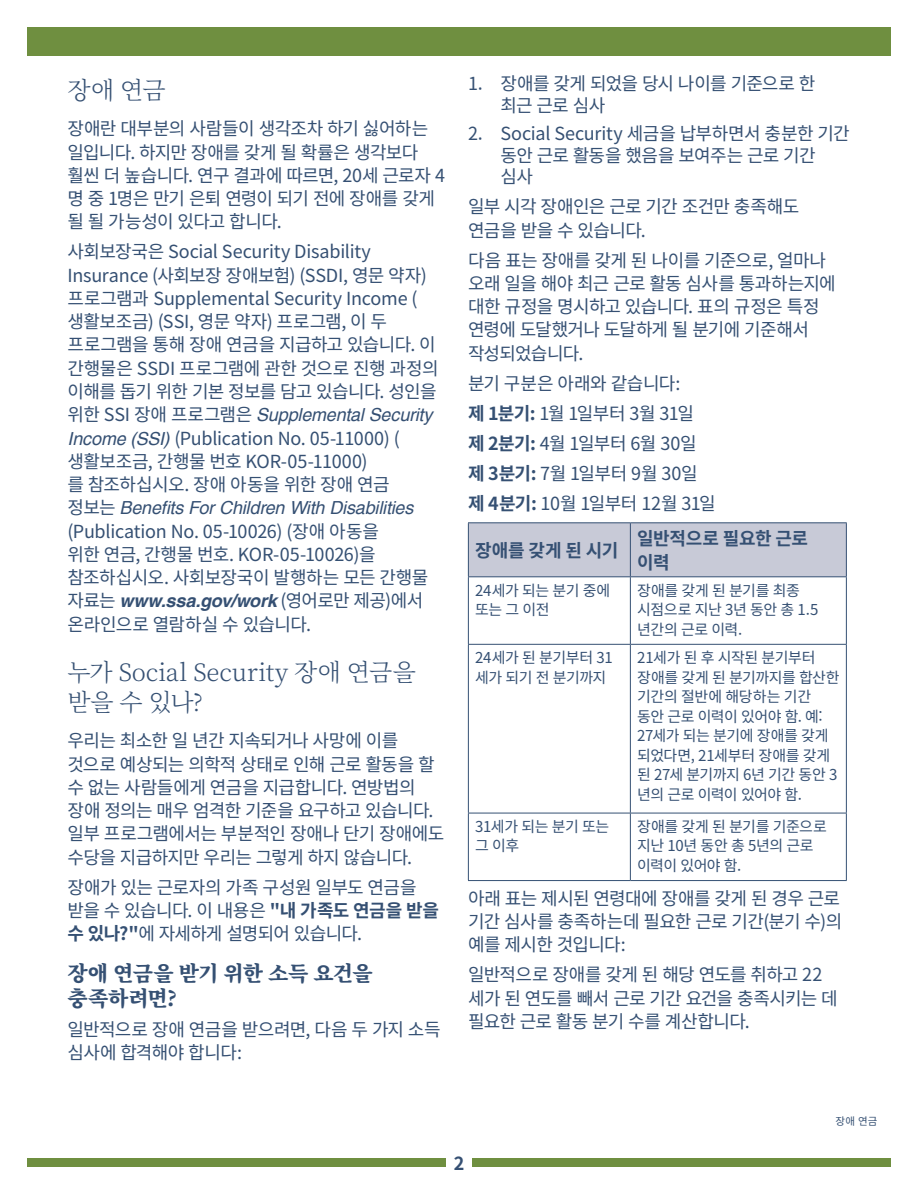
<style>
.page{position:relative;width:918px;height:1188px;background:#fff}
.page>*{position:absolute;margin:0;border:0;box-sizing:border-box;transform-origin:0 0}
.t1{font:300 24px/30px "Noto Serif CJ Kkr";letter-spacing:-.005em;color:#355073}
.t2{font:900 21px/25.2px "Noto Serif CJ Kkr";letter-spacing:-.03em;color:#355073}
.t3{font:18px/23.2px "Noto Sans CJ Kkr";letter-spacing:-.025em;color:#355073}
.t4{font:700 18px/24px "Noto Sans CJ Kkr";letter-spacing:-.02em;color:#355073}
.t5{font:15px/19.5px "Noto Sans CJ Kkr";letter-spacing:-.025em;color:#355073}
.t6{font:10.5px "Noto Sans CJ Kkr";color:#355073}
.s1{font-family:"Helvetica";font-style:italic}
.s2{font-family:"Helvetica";font-weight:700;font-style:italic}
.s3{font-weight:700}
</style>
<div class="page">
<div style="left:27px;top:1159px;width:419px;height:8px;background:#6f8f40"></div>
<div style="left:472px;top:1159px;width:419px;height:8px;background:#6f8f40"></div>
<div style="left:27px;top:27px;width:864px;height:28px;background:#6f8f40"></div>
<div style="left:469px;top:523px;width:377px;height:53px;background:#c8cad7"></div>
<hr style="left:468px;top:522px;width:162px;height:1px;background:#355073">
<hr style="left:468px;top:523px;width:1px;height:53px;background:#355073">
<hr style="left:630px;top:522px;width:217px;height:1px;background:#355073">
<hr style="left:630px;top:523px;width:1px;height:53px;background:#355073">
<hr style="left:846px;top:523px;width:1px;height:53px;background:#355073">
<hr style="left:468px;top:576px;width:162px;height:1px;background:#355073">
<hr style="left:468px;top:577px;width:1px;height:67px;background:#355073">
<hr style="left:630px;top:576px;width:217px;height:1px;background:#355073">
<hr style="left:630px;top:577px;width:1px;height:67px;background:#355073">
<hr style="left:846px;top:577px;width:1px;height:67px;background:#355073">
<hr style="left:468px;top:644px;width:162px;height:1px;background:#355073">
<hr style="left:468px;top:645px;width:1px;height:168px;background:#355073">
<hr style="left:630px;top:644px;width:217px;height:1px;background:#355073">
<hr style="left:630px;top:645px;width:1px;height:168px;background:#355073">
<hr style="left:846px;top:645px;width:1px;height:168px;background:#355073">
<hr style="left:468px;top:813px;width:162px;height:1px;background:#355073">
<hr style="left:468px;top:813px;width:1px;height:67px;background:#355073">
<hr style="left:630px;top:813px;width:217px;height:1px;background:#355073">
<hr style="left:630px;top:813px;width:1px;height:67px;background:#355073">
<hr style="left:846px;top:813px;width:1px;height:67px;background:#355073">
<hr style="left:468px;top:880px;width:162px;height:1px;background:#355073">
<hr style="left:630px;top:880px;width:217px;height:1px;background:#355073">
<h1 class="t1" style="left:68px;top:75px;width:100px">장애 연금</h1>
<p class="t3" style="left:68px;top:118px;width:379px">장애란 대부분의 사람들이 생각조차 하기 싫어하는 일입니다. 하지만 장애를 갖게 될 확률은 생각보다 훨씬 더 높습니다. 연구 결과에 따르면, 20세 근로자 4 명 중 1명은 만기 은퇴 연령이 되기 전에 장애를 갖게 될 될 가능성이 있다고 합니다.</p>
<p class="t3" style="left:68px;top:241px;width:373px">사회보장국은 Social Security Disability<br>Insurance (사회보장 장애보험) (SSDI, 영문 약자) 프로그램과 Supplemental Security Income ( 생활보조금) (SSI, 영문 약자) 프로그램, 이 두 프로그램을 통해 장애 연금을 지급하고 있습니다. 이 간행물은 SSDI 프로그램에 관한 것으로 진행 과정의 이해를 돕기 위한 기본 정보를 담고 있습니다. 성인을 위한 SSI 장애 프로그램은 <span class="s1">Supplemental Security<br>Income (SSI)</span> (Publication No. 05-11000) ( 생활보조금, 간행물 번호 KOR-05-11000)<br>를 참조하십시오. 장애 아동을 위한 장애 연금 정보는 <span class="s1">Benefits For Children With Disabilities </span>(Publication No. 05-10026) (장애 아동을<br>위한 연금, 간행물 번호. KOR-05-10026)을 참조하십시오. 사회보장국이 발행하는 모든 간행물 자료는 <span class="s2">www.ssa.gov/work</span> (영어로만 제공)에서 온라인으로 열람하실 수 있습니다.</p>
<h1 class="t1" style="left:68px;top:657px;width:350px">누가 Social Security 장애 연금을 받을 수 있나?</h1>
<p class="t3" style="left:68px;top:730px;width:378px">우리는 최소한 일 년간 지속되거나 사망에 이를 것으로 예상되는 의학적 상태로 인해 근로 활동을 할 수 없는 사람들에게 연금을 지급합니다. 연방법의 장애 정의는 매우 엄격한 기준을 요구하고 있습니다. 일부 프로그램에서는 부분적인 장애나 단기 장애에도 수당을 지급하지만 우리는 그렇게 하지 않습니다.</p>
<p class="t3" style="left:68px;top:876px;width:373px">장애가 있는 근로자의 가족 구성원 일부도 연금을 받을 수 있습니다. 이 내용은 <span class="s3">"내 가족도 연금을 받을 수 있나?"</span>에 자세하게 설명되어 있습니다.</p>
<h2 class="t2" style="left:68px;top:961px;width:307px">장애 연금을 받기 위한 소득 요건을 충족하려면?</h2>
<p class="t3" style="left:68px;top:1018px;width:375px">일반적으로 장애 연금을 받으려면, 다음 두 가지 소득 심사에 합격해야 합니다:</p>
<p class="t3" style="left:500px;top:73px;width:317px;line-height:21.6px;text-indent:-32px">1. 장애를 갖게 되었을 당시 나이를 기준으로 한 최근 근로 심사</p>
<p class="t3" style="left:500px;top:123px;width:351px;line-height:21.6px;text-indent:-32px">2. Social Security 세금을 납부하면서 충분한 기간 동안 근로 활동을 했음을 보여주는 근로 기간 심사</p>
<p class="t3" style="left:468px;top:196px;width:333px">일부 시각 장애인은 근로 기간 조건만 충족해도 연금을 받을 수 있습니다.</p>
<p class="t3" style="left:468px;top:249px;width:369px">다음 표는 장애를 갖게 된 나이를 기준으로, 얼마나 오래 일을 해야 최근 근로 활동 심사를 통과하는지에 대한 규정을 명시하고 있습니다. 표의 규정은 특정 연령에 도달했거나 도달하게 될 분기에 기준해서 작성되었습니다.</p>
<p class="t3" style="left:468px;top:372px;width:214px">분기 구분은 아래와 같습니다:</p>
<p class="t3" style="left:468px;top:402px;width:227px"><span class="s3">제 1분기:</span> 1월 1일부터 3월 31일</p>
<p class="t3" style="left:468px;top:432px;width:230px"><span class="s3">제 2분기:</span> 4월 1일부터 6월 30일</p>
<p class="t3" style="left:468px;top:462px;width:231px"><span class="s3">제 3분기:</span> 7월 1일부터 9월 30일</p>
<p class="t3" style="left:468px;top:492px;width:249px"><span class="s3">제 4분기:</span> 10월 1일부터 12월 31일</p>
<p class="t4" style="left:475px;top:539px;width:145px">장애를 갖게 된 시기</p>
<p class="t4" style="left:637px;top:527px;width:172px">일반적으로 필요한 근로 이력</p>
<p class="t5" style="left:475px;top:581px;width:137px">24세가 되는 분기 중에 또는 그 이전</p>
<p class="t5" style="left:637px;top:581px;width:183px">장애를 갖게 된 분기를 최종 시점으로 지난 3년 동안 총 1.5 년간의 근로 이력.</p>
<p class="t5" style="left:475px;top:648px;width:139px">24세가 된 분기부터 31 세가 되기 전 분기까지</p>
<p class="t5" style="left:637px;top:648px;width:204px">21세가 된 후 시작된 분기부터 장애를 갖게 된 분기까지를 합산한 기간의 절반에 해당하는 기간 동안 근로 이력이 있어야 함. 예:<br>27세가 되는 분기에 장애를 갖게 되었다면, 21세부터 장애를 갖게 된 27세 분기까지 6년 기간 동안 3 년의 근로 이력이 있어야 함.</p>
<p class="t5" style="left:475px;top:817px;width:136px">31세가 되는 분기 또는 그 이후</p>
<p class="t5" style="left:637px;top:817px;width:191px">장애를 갖게 된 분기를 기준으로 지난 10년 동안 총 5년의 근로 이력이 있어야 함.</p>
<p class="t3" style="left:468px;top:887px;width:376px">아래 표는 제시된 연령대에 장애를 갖게 된 경우 근로 기간 심사를 충족하는데 필요한 근로 기간(분기 수)의 예를 제시한 것입니다:</p>
<p class="t3" style="left:468px;top:964px;width:371px">일반적으로 장애를 갖게 된 해당 연도를 취하고 22 세가 된 연도를 빼서 근로 기간 요건을 충족시키는 데 필요한 근로 활동 분기 수를 계산합니다.</p>
<p class="t4" style="left:454px;top:1151px;width:12px">2</p>
<p class="t6" style="left:835px;top:1115px;width:44px">장애 연금</p>
</div>
